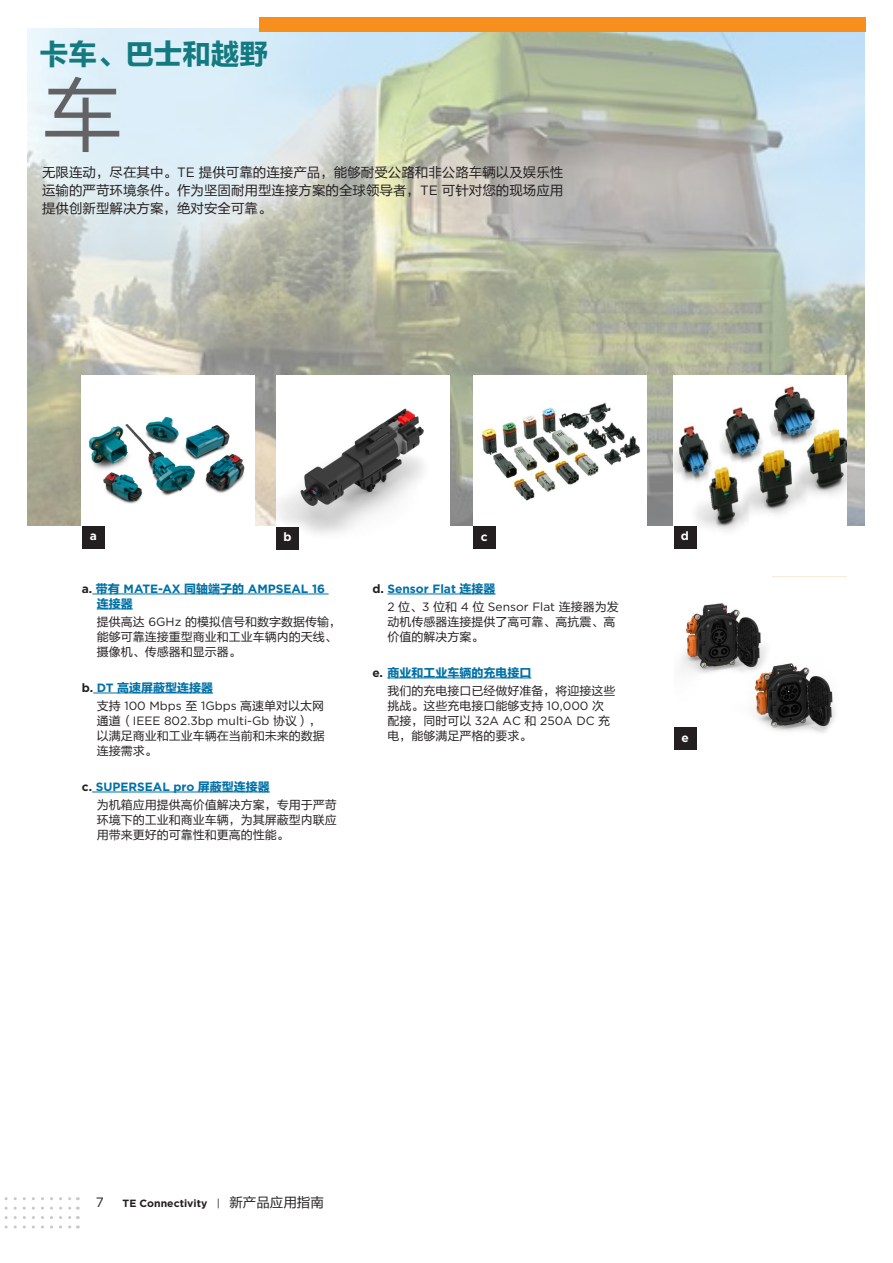
<style>
.page{position:relative;width:893px;height:1263px;background:#fff}
.page>*{position:absolute;margin:0;border:0;box-sizing:border-box;transform-origin:0 0}
.t1{font:81px "FZLTHJW GB1 0";color:#636366}
.t2{font:28.5px "FZLTDHK GBK1 0";color:#137b80}
.Body_Text{font:13.5px/18px "FZLTHJW GB1 0";color:#231f20;text-align:justify}
.t3{font:13.5px "Gotham";color:#231f20}
.Product_Title{font:12px/15px "FZLTHJW GB1 0";color:#231f20}
.Product_Title-2{font:700 12px/15px "Gotham";color:#0071a7}
.Product_Title-3{font:12px "FZLTDHK GBK1 0";color:#0071a7}
.letter_block{font:700 12px "Gotham";color:#fff}
.t4{font:700 10.5px "Gotham";color:#231f20}
.s1{font-family:"Gotham"}
.s2{color:#231f20}
.s3{font-family:"FZLTDHK GBK1 0";font-weight:400}
.s4{font-family:"Gotham";font-weight:700;color:#231f20}
.s5{font-family:"Gotham";font-weight:700}
.s6{font-weight:400}
.s7{font-family:"FZLTHJW GB1 0";font-weight:400;font-size:13.5px}
</style>
<div class="page">
<svg style="left:4px;top:1206px;width:74px;height:3px"></svg>
<svg style="left:4px;top:1197px;width:74px;height:3px"></svg>
<svg style="left:4px;top:1216px;width:74px;height:3px"></svg>
<svg style="left:4px;top:1225px;width:74px;height:3px"></svg>
<img style="left:27px;top:29px;width:838px;height:497px">
<div style="left:259px;top:17px;width:607px;height:14px;background:#f68f1e"></div>
<hr style="left:92px;top:594px;width:237px;height:1px;background:#0071a7">
<hr style="left:97px;top:609px;width:36px;height:1px;background:#0071a7">
<hr style="left:93px;top:693px;width:120px;height:1px;background:#0071a7">
<hr style="left:92px;top:792px;width:178px;height:1px;background:#0071a7">
<hr style="left:387px;top:594px;width:109px;height:1px;background:#0071a7">
<hr style="left:387px;top:678px;width:144px;height:1px;background:#0071a7">
<img style="left:474px;top:375px;width:172px;height:151px">
<img style="left:674px;top:375px;width:173px;height:174px">
<div style="left:276px;top:375px;width:173px;height:174px;background:#fff"></div>
<img style="left:278px;top:408px;width:146px;height:126px">
<div style="left:81px;top:375px;width:173px;height:174px;background:#fff"></div>
<img style="left:88px;top:416px;width:157px;height:88px">
<div style="left:674px;top:526px;width:22px;height:23px;background:#231f20"></div>
<div style="left:82px;top:526px;width:23px;height:23px;background:#231f20"></div>
<div style="left:473px;top:526px;width:23px;height:23px;background:#231f20"></div>
<div style="left:276px;top:527px;width:23px;height:22px;background:#231f20"></div>
<img style="left:682px;top:576px;width:165px;height:173px">
<div style="left:674px;top:727px;width:22px;height:23px;background:#231f20"></div>
<h2 class="t2" style="left:40px;top:39px;width:229px">卡车、巴士和越野</h2>
<h1 class="t1" style="left:42px;top:70px;width:82px">车</h1>
<p class="Body_Text" style="left:42px;top:164px;width:523px">无限连动，尽在其中。<span class="s1">TE</span> 提供可靠的连接产品，能够耐受公路和非公路车辆以及娱乐性运输的严苛环境条件。作为坚固耐用型连接方案的全球领导者，<span class="s1">TE</span> 可针对您的现场应用提供创新型解决方案，绝对安全可靠。</p>
<p class="letter_block" style="left:90px;top:528px;width:9px">a</p>
<p class="letter_block" style="left:283px;top:529px;width:10px">b</p>
<p class="letter_block" style="left:481px;top:528px;width:8px">c</p>
<p class="letter_block" style="left:681px;top:528px;width:10px">d</p>
<p class="Product_Title-2" style="left:97px;top:581px;width:230px;text-indent:-15px"><span class="s2">a.</span> <span class="s3">带有</span> MATE-AX <span class="s3">同轴端子的</span> AMPSEAL 16<span class="s3">连接器</span></p>
<p class="Product_Title" style="left:97px;top:614px;width:246px">提供高达 <span class="s1">6GHz</span> 的模拟信号和数字数据传输，能够可靠连接重型商业和工业车辆内的天线、摄像机、传感器和显示器。</p>
<p class="Product_Title-3" style="left:82px;top:681px;width:133px"><span class="s4">b.</span> <span class="s5">DT</span> 高速屏蔽型连接器</p>
<p class="Product_Title" style="left:97px;top:698px;width:229px">支持 <span class="s1">100 Mbps</span> 至 <span class="s1">1Gbps</span> 高速单对以太网通道（<span class="s1">IEEE 802.3bp multi-Gb</span> 协议），以满足商业和工业车辆在当前和未来的数据连接需求。</p>
<p class="Product_Title-2" style="left:82px;top:779px;width:190px"><span class="s2">c.</span> SUPERSEAL pro <span class="s3">屏蔽型连接器</span></p>
<p class="Product_Title" style="left:97px;top:797px;width:241px;text-align:justify">为机箱应用提供高价值解决方案，专用于严苛环境下的工业和商业车辆，为其屏蔽型内联应用带来更好的可靠性和更高的性能。</p>
<p class="Product_Title-2" style="left:372px;top:581px;width:125px"><span class="s2">d.</span> Sensor Flat <span class="s3">连接器</span></p>
<p class="Product_Title" style="left:387px;top:599px;width:233px"><span class="s1">2</span> 位、<span class="s1">3</span> 位和 <span class="s1">4</span> 位 <span class="s1">Sensor Flat</span> 连接器为发动机传感器连接提供了高可靠、高抗震、高价值的解决方案。</p>
<p class="Product_Title-3" style="left:372px;top:666px;width:160px"><span class="s4">e.</span> 商业和工业车辆的充电接口</p>
<p class="Product_Title" style="left:387px;top:683px;width:229px">我们的充电接口已经做好准备，将迎接这些挑战。这些充电接口能够支持 <span class="s1">10,000</span> 次配接，同时可以 <span class="s1">32A AC</span> 和 <span class="s1">250A DC</span> 充电，能够满足严格的要求。</p>
<p class="letter_block" style="left:681px;top:729px;width:9px">e</p>
<p class="t3" style="left:96px;top:1195px;width:10px">7</p>
<p class="t4" style="left:123px;top:1196px;width:203px">TE Connectivity <span class="s6">|</span> <span class="s7">新产品应用指南</span></p>
</div>
